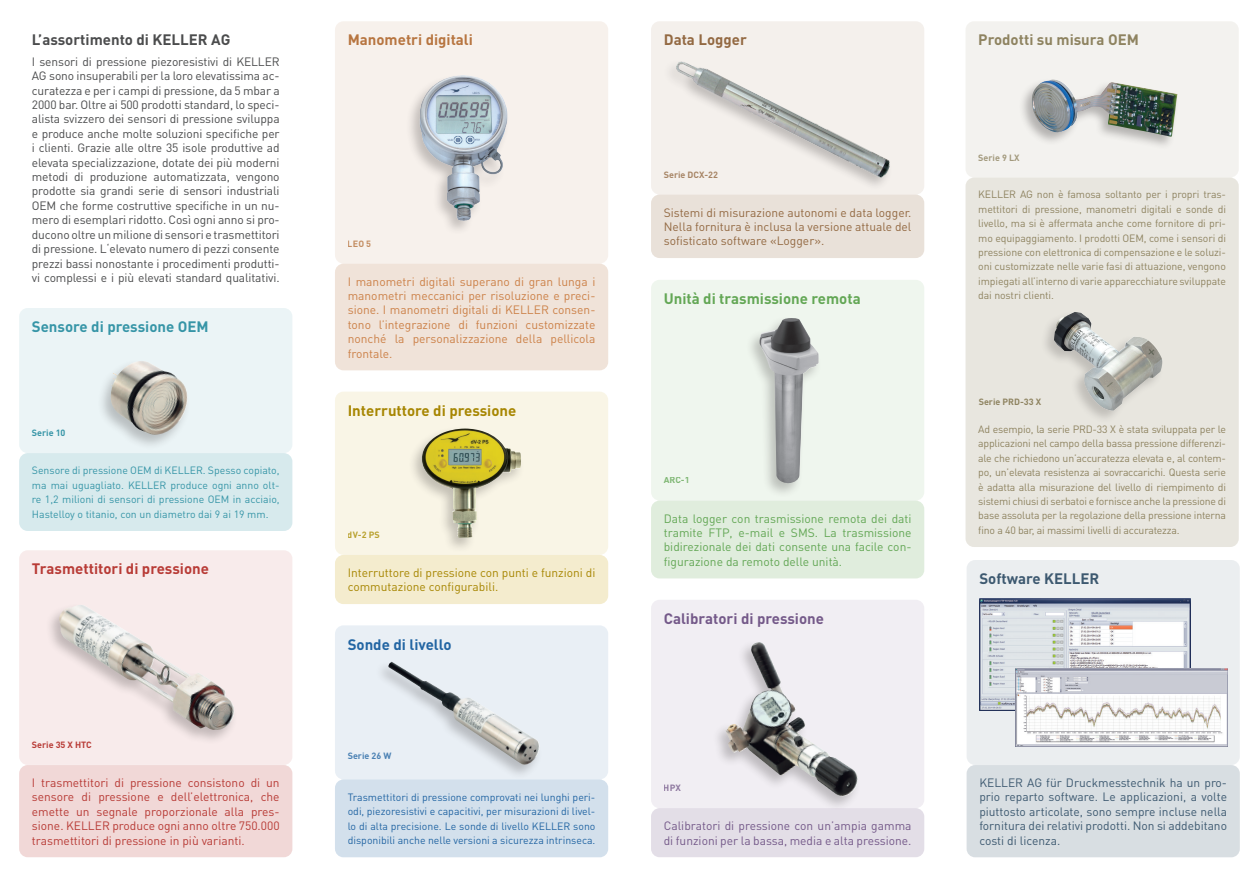
<style>
.page{position:relative;width:1259px;height:893px;background:#fff}
.page>*{position:absolute;margin:0;border:0;box-sizing:border-box;transform-origin:0 0}
.t1{font:700 15px "DIN Pro";color:#63a755}
.t2{font:700 15px "DIN Pro";color:#b83b36}
.t3{font:700 15px "DIN Pro";color:#4b4c4d}
.t4{font:700 15px "DIN Pro";color:#a78602}
.t5{font:700 15px "DIN Pro";color:#745989}
.t6{font:700 15px "DIN Pro";color:#3695a7}
.t7{font:700 15px "DIN Pro";color:#8e8360}
.t8{font:700 15px "DIN Pro";color:#b77540}
.t9{font:700 15px "DIN Pro";color:#2265a3}
.t10{font:700 15px "DIN Pro";color:#3d5970}
.t11{font:700 15px "DIN Pro";color:#936942}
.t12{font:12px/14.4px "DIN Pro";letter-spacing:-.01em;color:#4b4c4d;text-align:justify}
.Text_Produkte{font:12px/14.4px "DIN Pro";color:#cc8148;text-align:justify}
.Text_Produkte-2{font:12px/14.4px "DIN Pro";color:#b83b36;text-align:justify}
.Text_Produkte-3{font:12px/14.4px "DIN Pro";color:#3d5970;text-align:justify}
.Text_Produkte-4{font:12px/14.4px "DIN Pro";color:#63a755;text-align:justify}
.Text_Produkte-5{font:12px/14.4px "DIN Pro";color:#936942;text-align:justify}
.Text_Produkte-6{font:12px/14.4px "DIN Pro";color:#745989}
.Text_Produkte-7{font:12px/14.4px "DIN Pro";color:#a78602}
.Text_Produkte-8{font:10.5px/14.4px "DIN Pro";letter-spacing:-.02em;color:#8e8360;text-align:justify}
.Text_Produkte-9{font:10.5px/14.4px "DIN Pro";color:#2265a3;text-align:justify}
.Text_Produkte-10{font:10.5px/14.4px "DIN Pro";color:#3695a7;text-align:justify}
.t13{font:700 9px "DIN Pro";color:#8e8360}
.t14{font:700 9px "DIN Pro";color:#936942}
.t15{font:700 9px "DIN Pro";color:#b83b36}
.t16{font:700 9px "DIN Pro";color:#2265a3}
.t17{font:700 9px "DIN Pro";color:#3695a7}
.t18{font:700 9px "DIN Pro";color:#a88c01}
.t19{font:700 9px "DIN Pro";color:#63a755}
.t20{font:700 9px "DIN Pro";color:#b77540}
.t21{font:700 9px "DIN Pro";color:#745989}
</style>
<div class="page">
<div style="left:19px;top:453px;width:273px;height:78px;background:#d7eaed;border-radius:9px"></div>
<div style="left:19px;top:550px;width:273px;height:215px;background:#f8ebeb;border-radius:9px"></div>
<div style="left:651px;top:21px;width:273px;height:174px;background:#f4f0ec;border-radius:9px"></div>
<div style="left:965px;top:21px;width:273px;height:157px;background:#f3f2ef;border-radius:9px"></div>
<div style="left:651px;top:600px;width:273px;height:208px;background:#f1eef3;border-radius:9px"></div>
<div style="left:19px;top:308px;width:273px;height:145px;background:#ebf4f6;border-radius:9px"></div>
<div style="left:335px;top:625px;width:273px;height:154px;background:#e9eff5;border-radius:9px"></div>
<div style="left:335px;top:392px;width:273px;height:163px;background:#f9f5e6;border-radius:9px"></div>
<div style="left:335px;top:21px;width:273px;height:243px;background:#f7f1ec;border-radius:9px"></div>
<div style="left:651px;top:280px;width:273px;height:221px;background:#eff6ee;border-radius:9px"></div>
<div style="left:96px;top:359px;width:95px;height:91px;background:#231f20;opacity:.25"></div>
<img style="left:105px;top:361px;width:84px;height:74px">
<div style="left:335px;top:555px;width:273px;height:49px;background:#f4ecce;border-radius:9px"></div>
<div style="left:651px;top:501px;width:273px;height:77px;background:#e0eddd;border-radius:9px"></div>
<img style="left:388px;top:662px;width:151px;height:104px">
<div style="left:335px;top:264px;width:273px;height:106px;background:#f0e3d9;border-radius:9px"></div>
<div style="left:45px;top:603px;width:193px;height:142px;background:#231f20;opacity:.25"></div>
<img style="left:57px;top:605px;width:178px;height:125px">
<div style="left:19px;top:765px;width:273px;height:92px;background:#f1d8d7;border-radius:9px"></div>
<div style="left:335px;top:779px;width:273px;height:78px;background:#d3e0ec;border-radius:9px"></div>
<div style="left:651px;top:195px;width:273px;height:63px;background:#e9e1d9;border-radius:9px"></div>
<div style="left:965px;top:178px;width:273px;height:369px;background:#e8e6df;border-radius:9px"></div>
<div style="left:407px;top:426px;width:118px;height:128px;background:#231f20;opacity:.25"></div>
<img style="left:422px;top:432px;width:99px;height:106px">
<div style="left:712px;top:640px;width:149px;height:172px;background:#231f20;opacity:.25"></div>
<img style="left:725px;top:642px;width:133px;height:155px">
<div style="left:651px;top:808px;width:273px;height:49px;background:#e3dee7;border-radius:9px"></div>
<div style="left:966px;top:560px;width:273px;height:205px;background:#ebeef0;border-radius:9px"></div>
<div style="left:966px;top:765px;width:273px;height:92px;background:#d8dee2;border-radius:9px"></div>
<img style="left:979px;top:598px;width:211px;height:112px">
<img style="left:1015px;top:668px;width:212px;height:78px">
<img style="left:671px;top:61px;width:219px;height:124px">
<div style="left:1040px;top:310px;width:124px;height:115px;background:#231f20;opacity:.2"></div>
<img style="left:1056px;top:312px;width:19px;height:16px">
<div style="left:1017px;top:78px;width:162px;height:73px;background:#231f20;opacity:.3"></div>
<img style="left:1030px;top:80px;width:147px;height:58px">
<div style="left:745px;top:316px;width:77px;height:183px;background:#231f20;opacity:.25"></div>
<img style="left:759px;top:318px;width:59px;height:165px">
<img style="left:410px;top:75px;width:98px;height:155px">
<p class="t3" style="left:32px;top:30px;width:200px">L’assortimento di KELLER AG</p>
<p class="t12" style="left:32px;top:54px;width:249px">I sensori di pressione piezoresistivi di KELLER AG sono insuperabili per la loro elevatissima ac&shy;curatezza e per i campi di pressione, da 5 mbar a 2000 bar. Oltre ai 500 prodotti standard, lo speci&shy;alista svizzero dei sensori di pressione sviluppa e produce anche molte soluzioni specifiche per i clienti. Grazie alle oltre 35 isole produttive ad elevata specializzazione, dotate dei più moderni metodi di produzione automatizzata, vengono prodotte sia grandi serie di sensori industriali OEM che forme costruttive specifiche in un nu&shy;mero di esemplari ridotto. Così ogni anno si pro&shy;ducono oltre un milione di sensori e trasmettitori di pressione. L‘elevato numero di pezzi consente prezzi bassi nonostante i procedimenti produtti&shy;vi complessi e i più elevati standard qualitativi.</p>
<p class="t6" style="left:32px;top:317px;width:178px">Sensore di pressione OEM</p>
<p class="t17" style="left:32px;top:427px;width:35px">Serie 10</p>
<p class="Text_Produkte-10" style="left:32px;top:463px;width:249px">Sensore di pressione OEM di KELLER. Spesso copiato, ma mai uguagliato. KELLER produce ogni anno olt&shy;re 1,2 milioni di sensori di pressione OEM in acciaio, Hastelloy o titanio, con un diametro dai 9 ai 19 mm.</p>
<p class="t2" style="left:32px;top:559px;width:179px">Trasmettitori di pressione</p>
<p class="t15" style="left:32px;top:739px;width:61px">Serie 35 X HTC</p>
<p class="Text_Produkte-2" style="left:32px;top:775px;width:249px">I trasmettitori di pressione consistono di un sensore di pressione e dell’elettronica, che emette un segnale proporzionale alla pres&shy;sione. KELLER produce ogni anno oltre 750.000 trasmettitori di pressione in più varianti.</p>
<p class="t8" style="left:348px;top:30px;width:127px">Manometri digitali</p>
<p class="t20" style="left:348px;top:237px;width:25px">LEO 5</p>
<p class="Text_Produkte" style="left:348px;top:274px;width:249px">I manometri digitali superano di gran lunga i manometri meccanici per risoluzione e preci&shy;sione. I manometri digitali di KELLER consen&shy;tono l’integrazione di funzioni customizzate nonché la personalizzazione della pellicola frontale.</p>
<p class="t4" style="left:348px;top:400px;width:170px">Interruttore di pressione</p>
<p class="t18" style="left:348px;top:529px;width:34px">dV-2 PS</p>
<p class="Text_Produkte-7" style="left:348px;top:565px;width:249px">Interruttore di pressione con punti e funzioni di commutazione configurabili.</p>
<p class="t9" style="left:348px;top:634px;width:105px">Sonde di livello</p>
<p class="t16" style="left:348px;top:749px;width:45px">Serie 26 W</p>
<p class="Text_Produkte-9" style="left:348px;top:789px;width:249px">Trasmettitori di pressione comprovati nei lunghi peri&shy;odi, piezoresistivi e capacitivi, per misurazioni di livel&shy;lo di alta precisione. Le sonde di livello KELLER sono disponibili anche nelle versioni a sicurezza intrinseca.</p>
<p class="t11" style="left:664px;top:30px;width:85px">Data Logger</p>
<p class="t7" style="left:978px;top:30px;width:162px">Prodotti su misura OEM</p>
<p class="t14" style="left:664px;top:168px;width:56px">Serie DCX-22</p>
<p class="Text_Produkte-5" style="left:664px;top:204px;width:249px">Sistemi di misurazione autonomi e data logger.<br>Nella fornitura è inclusa la versione attuale del sofisticato software «Logger».</p>
<p class="t1" style="left:664px;top:288px;width:198px">Unità di trasmissione remota</p>
<p class="t19" style="left:664px;top:474px;width:27px">ARC-1</p>
<p class="Text_Produkte-4" style="left:664px;top:510px;width:249px">Data logger con trasmissione remota dei dati tramite FTP, e-mail e SMS. La trasmissione bidirezionale dei dati consente una facile con&shy;figurazione da remoto delle unità.</p>
<p class="t5" style="left:664px;top:608px;width:162px">Calibratori di pressione</p>
<p class="t21" style="left:664px;top:782px;width:19px">HPX</p>
<p class="Text_Produkte-6" style="left:664px;top:818px;width:249px">Calibratori di pressione con un’ampia gamma di funzioni per la bassa, media e alta pressione.</p>
<p class="t13" style="left:978px;top:151px;width:43px">Serie 9 LX</p>
<p class="Text_Produkte-8" style="left:978px;top:187px;width:249px">KELLER AG non è famosa soltanto per i propri tras&shy;mettitori di pressione, manometri digitali e sonde di livello, ma si è affermata anche come fornitore di pri&shy;mo equipaggiamento. I prodotti OEM, come i sensori di pressione con elettronica di compensazione e le soluzi&shy;oni customizzate nelle varie fasi di attuazione, vengono impiegati all’interno di varie apparecchiature sviluppate dai nostri clienti.</p>
<p class="t13" style="left:978px;top:396px;width:64px">Serie PRD-33 X</p>
<p class="Text_Produkte-8" style="left:978px;top:421px;width:249px">Ad esempio, la serie PRD-33 X è stata sviluppata per le applicazioni nel campo della bassa pressione differenzi&shy;ale che richiedono un’accuratezza elevata e, al contem&shy;po, un’elevata resistenza ai sovraccarichi. Questa serie è adatta alla misurazione del livello di riempimento di sistemi chiusi di serbatoi e fornisce anche la pressione di base assoluta per la regolazione della pressione interna fino a 40 bar, ai massimi livelli di accuratezza.</p>
<p class="t10" style="left:979px;top:569px;width:122px">Software KELLER</p>
<p class="Text_Produkte-3" style="left:979px;top:775px;width:249px">KELLER AG für Druckmesstechnik ha un pro&shy;prio reparto software. Le applicazioni, a volte piuttosto articolate, sono sempre incluse nella fornitura dei relativi prodotti. Non si addebitano costi di licenza.</p>
</div>
